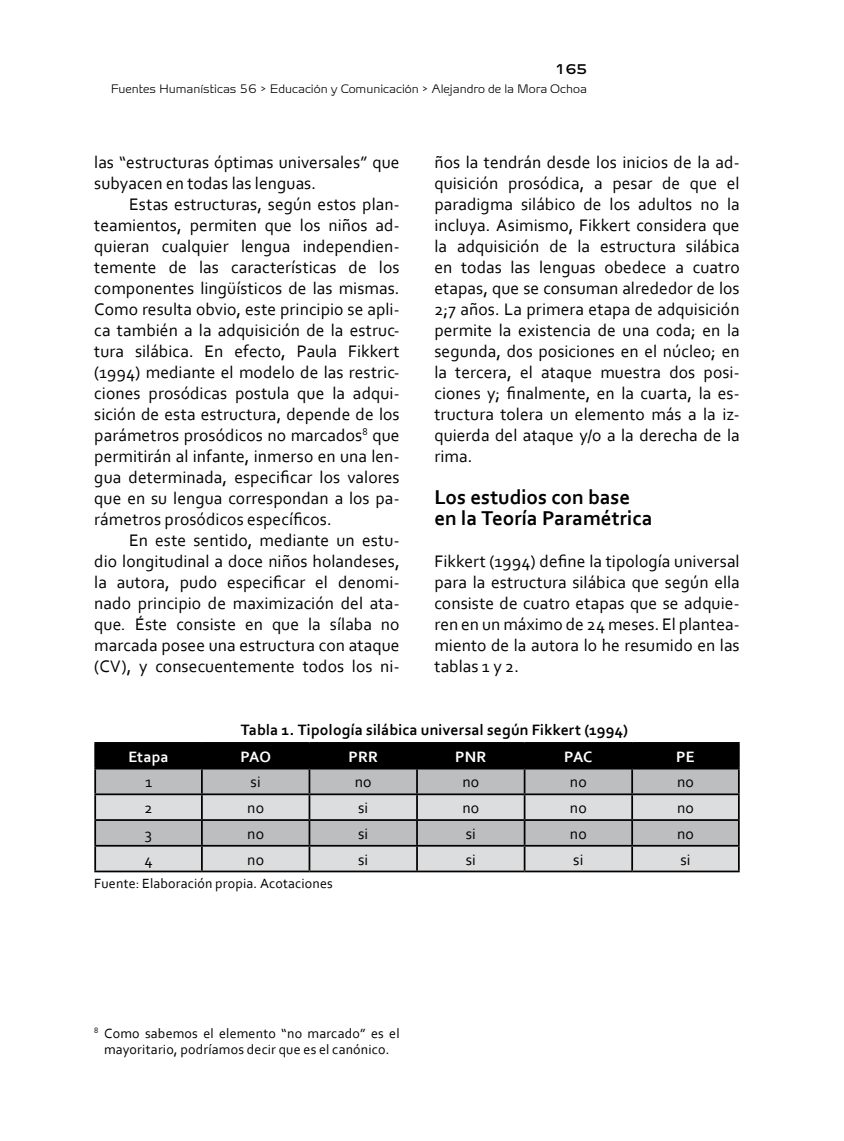
<style>
.page{position:relative;width:844px;height:1141px;background:#fff}
.page>*{position:absolute;margin:0;border:0;box-sizing:border-box;transform-origin:0 0}
.t1{font:700 21px/21px "Corbel";color:#000}
.t2{font:17.5px/21px "Corbel";letter-spacing:.005em;color:#000;text-align:justify}
.t3{font:700 15.75px "Corbel";letter-spacing:.01em;color:#000}
.t4{font:15.75px "Corbel";letter-spacing:.01em;color:#000}
.t5{font:700 15.75px "Corbel";color:#fff}
.t6{font:14px/15.8px "Corbel";letter-spacing:.015em;color:#000;text-align:center}
.t7{font:700 14px "Vellve Std";color:#000}
.t8{font:12.25px "Vellve Std";color:#000}
.s1{font-style:italic}
</style>
<div class="page">
<div style="left:96px;top:744px;width:641px;height:24px;background:#000"></div>
<div style="left:96px;top:769px;width:641px;height:24px;background:#bcbec0"></div>
<svg style="left:96px;top:795px;width:641px;height:76px;background:#ced0d1"></svg>
<hr style="left:94px;top:742px;width:108px;height:2px;background:#000">
<hr style="left:94px;top:744px;width:2px;height:24px;background:#000">
<hr style="left:202px;top:742px;width:107px;height:2px;background:#000">
<hr style="left:201px;top:744px;width:2px;height:24px;background:#000">
<hr style="left:309px;top:742px;width:108px;height:2px;background:#000">
<hr style="left:308px;top:744px;width:2px;height:24px;background:#000">
<hr style="left:417px;top:742px;width:107px;height:2px;background:#000">
<hr style="left:416px;top:744px;width:2px;height:24px;background:#000">
<hr style="left:524px;top:742px;width:108px;height:2px;background:#000">
<hr style="left:523px;top:744px;width:2px;height:24px;background:#000">
<hr style="left:632px;top:742px;width:107px;height:2px;background:#000">
<hr style="left:631px;top:744px;width:2px;height:24px;background:#000">
<hr style="left:737px;top:744px;width:2px;height:24px;background:#000">
<hr style="left:94px;top:768px;width:108px;height:1px;background:#000">
<hr style="left:94px;top:769px;width:2px;height:24px;background:#000">
<hr style="left:202px;top:768px;width:107px;height:1px;background:#000">
<hr style="left:201px;top:769px;width:2px;height:24px;background:#000">
<hr style="left:309px;top:768px;width:108px;height:1px;background:#000">
<hr style="left:308px;top:769px;width:2px;height:24px;background:#000">
<hr style="left:417px;top:768px;width:107px;height:1px;background:#000">
<hr style="left:416px;top:769px;width:2px;height:24px;background:#000">
<hr style="left:524px;top:768px;width:108px;height:1px;background:#000">
<hr style="left:523px;top:769px;width:2px;height:24px;background:#000">
<hr style="left:632px;top:768px;width:107px;height:1px;background:#000">
<hr style="left:631px;top:769px;width:2px;height:24px;background:#000">
<hr style="left:737px;top:769px;width:2px;height:24px;background:#000">
<hr style="left:94px;top:793px;width:108px;height:2px;background:#000">
<hr style="left:94px;top:795px;width:2px;height:24px;background:#000">
<hr style="left:202px;top:793px;width:107px;height:2px;background:#000">
<hr style="left:201px;top:795px;width:2px;height:24px;background:#000">
<hr style="left:309px;top:793px;width:108px;height:2px;background:#000">
<hr style="left:308px;top:795px;width:2px;height:24px;background:#000">
<hr style="left:417px;top:793px;width:107px;height:2px;background:#000">
<hr style="left:416px;top:795px;width:2px;height:24px;background:#000">
<hr style="left:524px;top:793px;width:108px;height:2px;background:#000">
<hr style="left:523px;top:795px;width:2px;height:24px;background:#000">
<hr style="left:632px;top:793px;width:107px;height:2px;background:#000">
<hr style="left:631px;top:795px;width:2px;height:24px;background:#000">
<hr style="left:737px;top:795px;width:2px;height:24px;background:#000">
<hr style="left:94px;top:819px;width:108px;height:2px;background:#000">
<hr style="left:94px;top:821px;width:2px;height:24px;background:#000">
<hr style="left:202px;top:819px;width:107px;height:2px;background:#000">
<hr style="left:201px;top:821px;width:2px;height:24px;background:#000">
<hr style="left:309px;top:819px;width:108px;height:2px;background:#000">
<hr style="left:308px;top:821px;width:2px;height:24px;background:#000">
<hr style="left:417px;top:819px;width:107px;height:2px;background:#000">
<hr style="left:416px;top:821px;width:2px;height:24px;background:#000">
<hr style="left:524px;top:819px;width:108px;height:2px;background:#000">
<hr style="left:523px;top:821px;width:2px;height:24px;background:#000">
<hr style="left:632px;top:819px;width:107px;height:2px;background:#000">
<hr style="left:631px;top:821px;width:2px;height:24px;background:#000">
<hr style="left:737px;top:821px;width:2px;height:24px;background:#000">
<hr style="left:94px;top:845px;width:108px;height:2px;background:#000">
<hr style="left:94px;top:847px;width:2px;height:24px;background:#000">
<hr style="left:202px;top:845px;width:107px;height:2px;background:#000">
<hr style="left:201px;top:847px;width:2px;height:24px;background:#000">
<hr style="left:309px;top:845px;width:108px;height:2px;background:#000">
<hr style="left:308px;top:847px;width:2px;height:24px;background:#000">
<hr style="left:417px;top:845px;width:107px;height:2px;background:#000">
<hr style="left:416px;top:847px;width:2px;height:24px;background:#000">
<hr style="left:524px;top:845px;width:108px;height:2px;background:#000">
<hr style="left:523px;top:847px;width:2px;height:24px;background:#000">
<hr style="left:632px;top:845px;width:107px;height:2px;background:#000">
<hr style="left:631px;top:847px;width:2px;height:24px;background:#000">
<hr style="left:737px;top:847px;width:2px;height:24px;background:#000">
<hr style="left:94px;top:871px;width:108px;height:1px;background:#000">
<hr style="left:202px;top:871px;width:107px;height:1px;background:#000">
<hr style="left:309px;top:871px;width:108px;height:1px;background:#000">
<hr style="left:417px;top:871px;width:107px;height:1px;background:#000">
<hr style="left:524px;top:871px;width:108px;height:1px;background:#000">
<hr style="left:632px;top:871px;width:107px;height:1px;background:#000">
<p class="t7" style="left:555px;top:62px;width:33px">165</p>
<p class="t8" style="left:111px;top:82px;width:477px">Fuentes Humanísticas 56 &gt; Educación y Comunicación &gt; Alejandro de la Mora Ochoa</p>
<p class="t2" style="left:94px;top:151px;width:307px">las “estructuras óptimas universales” que subyacen en todas las lenguas.</p>
<p class="t2" style="left:94px;top:193px;width:307px;text-indent:35px">Estas estructuras, según estos plan&shy;teamientos, permiten que los niños ad&shy;quieran cualquier lengua independien&shy;temente de las características de los componentes lingüísticos de las mismas.<br>Como resulta obvio, este principio se apli&shy;ca también a la adquisición de la estruc&shy;tura silábica. En efecto, Paula Fikkert (1994) mediante el modelo de las restric&shy;ciones prosódicas postula que la adqui&shy;sición de esta estructura, depende de los parámetros prosódicos no marcados<sup>8</sup> que permitirán al infante, inmerso en una len&shy;gua determinada, especificar los valores que en su lengua correspondan a los pa&shy;rámetros prosódicos específicos.</p>
<p class="t2" style="left:94px;top:529px;width:307px;text-indent:35px">En este sentido, mediante un estu&shy;dio longitudinal a doce niños holandeses, la autora, pudo especificar el denomi&shy;nado principio de maximización del ata&shy;que<span class="s1">.</span> Éste consiste en que la sílaba no marcada posee una estructura con ataque (CV), y consecuentemente todos los ni-</p>
<p class="t2" style="left:434px;top:151px;width:307px">ños la tendrán desde los inicios de la ad&shy;quisición prosódica, a pesar de que el paradigma silábico de los adultos no la incluya. Asimismo, Fikkert considera que la adquisición de la estructura silábica en todas las lenguas obedece a cuatro etapas, que se consuman alrededor de los 2;7 años. La primera etapa de adquisición permite la existencia de una coda; en la segunda, dos posiciones en el núcleo; en la tercera, el ataque muestra dos posi&shy;ciones y; finalmente, en la cuarta, la es&shy;tructura tolera un elemento más a la iz&shy;quierda del ataque y/o a la derecha de la rima.</p>
<p class="t1" style="left:434px;top:486px;width:219px">Los estudios con base en la Teoría Paramétrica</p>
<p class="t2" style="left:434px;top:550px;width:307px">Fikkert (1994) define la tipología universal para la estructura silábica que según ella consiste de cuatro etapas que se adquie&shy;ren en un máximo de 24 meses. El plantea&shy;miento de la autora lo he resumido en las tablas 1 y 2.</p>
<p class="t3" style="left:241px;top:720px;width:388px">Tabla 1. Tipología silábica universal según Fikkert (1994)</p>
<p class="t5" style="left:128px;top:747px;width:42px">Etapa</p>
<p class="t5" style="left:240px;top:747px;width:32px">PAO</p>
<p class="t5" style="left:348px;top:747px;width:31px">PRR</p>
<p class="t5" style="left:455px;top:747px;width:33px">PNR</p>
<p class="t5" style="left:564px;top:747px;width:30px">PAC</p>
<p class="t5" style="left:676px;top:747px;width:20px">PE</p>
<p class="t4" style="left:145px;top:772px;width:9px">1</p>
<p class="t4" style="left:250px;top:772px;width:12px">si</p>
<p class="t4" style="left:355px;top:772px;width:18px">no</p>
<p class="t4" style="left:462px;top:772px;width:18px">no</p>
<p class="t4" style="left:569px;top:772px;width:18px">no</p>
<p class="t4" style="left:677px;top:772px;width:18px">no</p>
<p class="t4" style="left:144px;top:798px;width:10px">2</p>
<p class="t4" style="left:247px;top:798px;width:18px">no</p>
<p class="t4" style="left:358px;top:798px;width:12px">si</p>
<p class="t4" style="left:462px;top:798px;width:18px">no</p>
<p class="t4" style="left:569px;top:798px;width:18px">no</p>
<p class="t4" style="left:677px;top:798px;width:18px">no</p>
<p class="t4" style="left:145px;top:824px;width:9px">3</p>
<p class="t4" style="left:247px;top:824px;width:18px">no</p>
<p class="t4" style="left:358px;top:824px;width:12px">si</p>
<p class="t4" style="left:465px;top:824px;width:12px">si</p>
<p class="t4" style="left:569px;top:824px;width:18px">no</p>
<p class="t4" style="left:677px;top:824px;width:18px">no</p>
<p class="t4" style="left:144px;top:849px;width:10px">4</p>
<p class="t4" style="left:247px;top:849px;width:18px">no</p>
<p class="t4" style="left:358px;top:849px;width:12px">si</p>
<p class="t4" style="left:465px;top:849px;width:12px">si</p>
<p class="t4" style="left:573px;top:849px;width:12px">si</p>
<p class="t4" style="left:680px;top:849px;width:12px">si</p>
<p class="t6" style="left:94px;top:875px;width:240px">Fuente: Elaboración propia. Acotaciones</p>
<p class="t6" style="left:94px;top:1025px;width:307px"><sup>8</sup> Como sabemos el elemento “no marcado” es el mayoritario, podríamos decir que es el canónico.</p>
</div>
